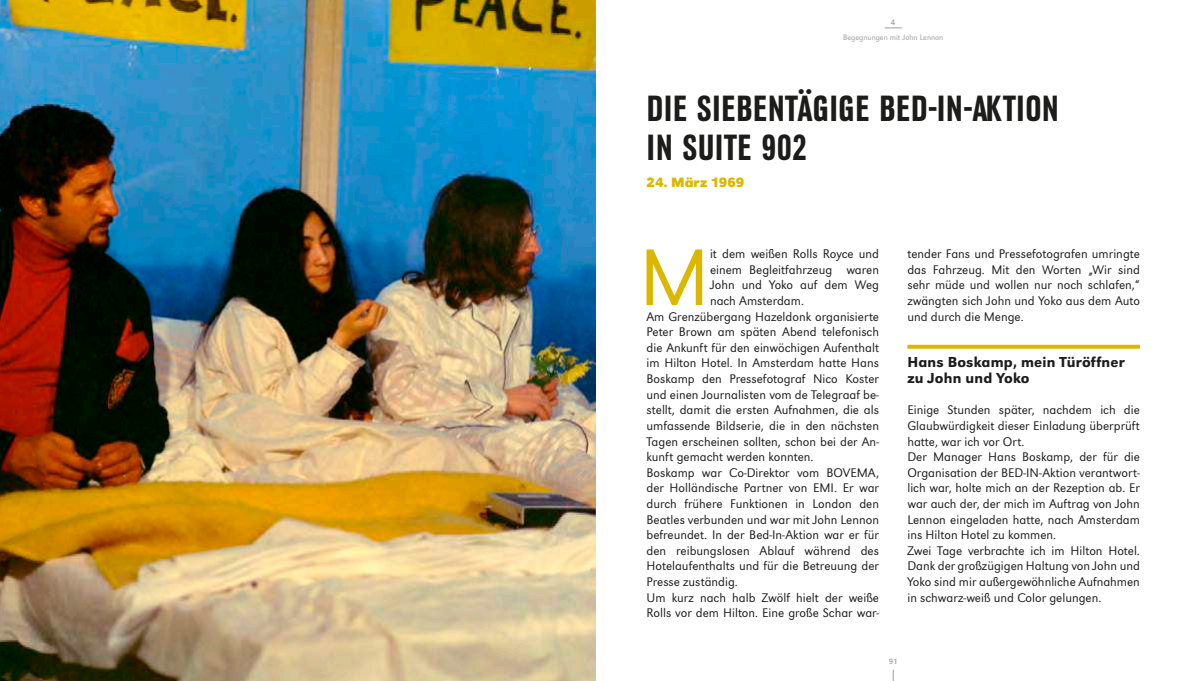
<style>
.page{position:relative;width:1191px;height:681px;background:#fff}
.page>*{position:absolute;margin:0;border:0;box-sizing:border-box;transform-origin:0 0}
.t1{font:300 83.2px "URW Grotesk T";color:#dbb700}
.t2{font:700 condensed 38px/39px "URW Grotesk T";letter-spacing:.01em;color:#1c1c1b}
.t3{font:500 15px/15.6px "URW Grotesk T";letter-spacing:.01em;color:#1c1c1b}
.t4{font:700 14px "URW Grotesk T";color:#dbb700}
.t5{font:300 13px/15.6px "URW Grotesk T";color:#1c1c1b;text-align:justify}
.t6{font:300 8px "URW Grotesk T";color:#9d9d9c}
.t7{font:8px "URW Grotesk T";color:#9d9d9c}
</style>
<div class="page">
<img style="left:0;top:0;width:595px;height:680px">
<svg style="left:884px;top:28px;width:17px;height:1px"></svg>
<svg style="left:907px;top:344px;width:233px;height:4px"></svg>
<img style="left:595px;top:0;width:1px;height:680px">
<p class="t7" style="left:891px;top:17px;width:6px">4</p>
<p class="t6" style="left:843px;top:32px;width:102px">Begegnungen mit John Lennon</p>
<h2 class="t2" style="left:646px;top:89px;width:414px">DIE SIEBENTÄGIGE BED-IN-AKTION<br>IN SUITE 902</h2>
<p class="t4" style="left:646px;top:174px;width:99px">24. März 1969</p>
<h1 class="t1" style="left:639px;top:229px;width:73px">M</h1>
<p class="t5" style="left:710px;top:246px;width:171px">it dem weißen Rolls Royce und</p>
<p class="t5" style="left:710px;top:261px;width:170px">einem Begleitfahrzeug waren</p>
<p class="t5" style="left:710px;top:277px;width:170px">John und Yoko auf dem Weg</p>
<p class="t5" style="left:710px;top:292px;width:95px">nach Amsterdam.</p>
<p class="t5" style="left:646px;top:308px;width:234px">Am Grenzübergang Hazeldonk organisierte</p>
<p class="t5" style="left:646px;top:324px;width:234px">Peter Brown am späten Abend telefonisch</p>
<p class="t5" style="left:646px;top:339px;width:234px">die Ankunft für den einwöchigen Aufenthalt</p>
<p class="t5" style="left:646px;top:355px;width:234px">im Hilton Hotel. In Amsterdam hatte Hans</p>
<p class="t5" style="left:646px;top:370px;width:234px">Boskamp den Pressefotograf Nico Koster</p>
<p class="t5" style="left:646px;top:386px;width:234px">und einen Journalisten vom de Telegraaf be-</p>
<p class="t5" style="left:646px;top:402px;width:234px">stellt, damit die ersten Aufnahmen, die als</p>
<p class="t5" style="left:646px;top:417px;width:234px">umfassende Bildserie, die in den nächsten</p>
<p class="t5" style="left:646px;top:433px;width:234px">Tagen erscheinen sollten, schon bei der An-</p>
<p class="t5" style="left:646px;top:448px;width:168px">kunft gemacht werden konnten.</p>
<p class="t5" style="left:646px;top:464px;width:234px">Boskamp war Co-Direktor vom BOVEMA,</p>
<p class="t5" style="left:646px;top:480px;width:234px">der Holländische Partner von EMI. Er war</p>
<p class="t5" style="left:646px;top:495px;width:234px">durch frühere Funktionen in London den</p>
<p class="t5" style="left:646px;top:511px;width:234px">Beatles verbunden und war mit John Lennon</p>
<p class="t5" style="left:646px;top:526px;width:234px">befreundet. In der Bed-In-Aktion war er für</p>
<p class="t5" style="left:646px;top:542px;width:234px">den reibungslosen Ablauf während des</p>
<p class="t5" style="left:646px;top:558px;width:234px">Hotelaufenthalts und für die Betreuung der</p>
<p class="t5" style="left:646px;top:573px;width:93px">Presse zuständig.</p>
<p class="t5" style="left:646px;top:589px;width:234px">Um kurz nach halb Zwölf hielt der weiße</p>
<p class="t5" style="left:646px;top:604px;width:234px">Rolls vor dem Hilton. Eine große Schar war-</p>
<p class="t5" style="left:907px;top:246px;width:234px">tender Fans und Pressefotografen umringte das Fahrzeug. Mit den Worten „Wir sind sehr müde und wollen nur noch schlafen,“ zwängten sich John und Yoko aus dem Auto und durch die Menge.</p>
<p class="t3" style="left:907px;top:354px;width:219px">Hans Boskamp, mein Türöffner zu John und Yoko</p>
<p class="t5" style="left:907px;top:402px;width:234px;text-align:left">Einige Stunden später, nachdem ich die Glaubwürdigkeit dieser Einladung überprüft hatte, war ich vor Ort.<br>Der Manager Hans Boskamp, der für die Organisation der BED-IN-Aktion verantwort&shy;lich war, holte mich an der Rezeption ab. Er war auch der, der mich im Auftrag von John Lennon eingeladen hatte, nach Amsterdam ins Hilton Hotel zu kommen.<br>Zwei Tage verbrachte ich im Hilton Hotel.<br>Dank der großzügigen Haltung von John und Yoko sind mir außergewöhnliche Aufnahmen in schwarz-weiß und Color gelungen.</p>
<p class="t7" style="left:889px;top:656px;width:10px">91</p>
</div>
